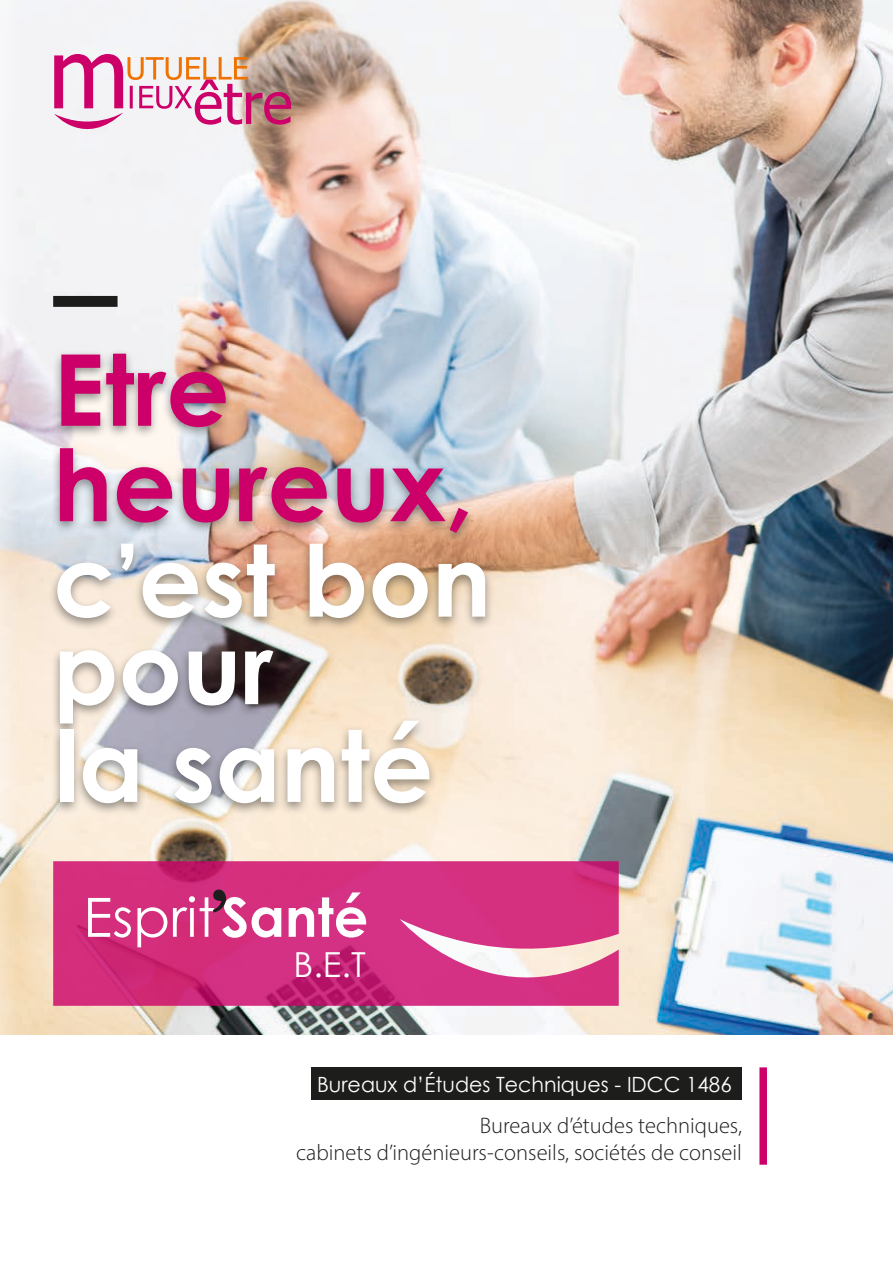
<style>
.page{position:relative;width:893px;height:1263px;background:#fff}
.page>*{position:absolute;margin:0;border:0;box-sizing:border-box;transform-origin:0 0}
.t1{font:105px "Bagatela";color:#1d1d1b}
.t2{font:700 99.15px/87.6px "Century Gothic";color:#fff}
.t3{font:700 99.15px "Century Gothic";color:#cc0068}
.t4{font:54.15px "Century Gothic";color:#fff}
.t5{font:34.5px "Century Gothic";color:#fff}
.t6{font:300 22.5px "Myriad Pro";color:#1d1d1b}
.t7{font:21px "Century Gothic";color:#fff}
.s1{font-weight:700}
</style>
<div class="page">
<img style="left:0;top:0;width:893px;height:1035px">
<svg style="left:54px;top:54px;width:237px;height:75px"></svg>
<div style="left:311px;top:1067px;width:431px;height:33px;background:#1d1d1b"></div>
<div style="left:759px;top:1067px;width:8px;height:98px;background:#cc0068"></div>
<div style="left:54px;top:297px;width:63px;height:9px;background:#1d1d1b"></div>
<div style="left:53px;top:296px;width:65px;height:11px;border:2px solid #1d1d1b"></div>
<div style="left:49px;top:348px;width:446px;height:468px;background:#1d1d1b;opacity:.47"></div>
<svg style="left:53px;top:861px;width:566px;height:146px;background:#d43a84"></svg>
<p class="t3" style="left:53px;top:314px;width:178px">Etre</p>
<p class="t3" style="left:53px;top:410px;width:422px">heureux,</p>
<p class="t2" style="left:53px;top:532px;width:440px">c’est bon pour</p>
<p class="t2" style="left:55px;top:718px;width:380px">la santé</p>
<p class="t1" style="left:207px;top:860px;width:28px">’</p>
<p class="t4" style="left:83px;top:879px;width:286px">Esprit <span class="s1">Santé</span></p>
<p class="t5" style="left:294px;top:941px;width:74px">B.E.T</p>
<p class="t7" style="left:317px;top:1069px;width:416px">Bureaux d’Études Techniques - IDCC 1486</p>
<p class="t6" style="left:480px;top:1112px;width:264px">Bureaux d’études techniques,</p>
<p class="t6" style="left:296px;top:1139px;width:447px">cabinets d’ingénieurs-conseils, sociétés de conseil</p>
</div>
